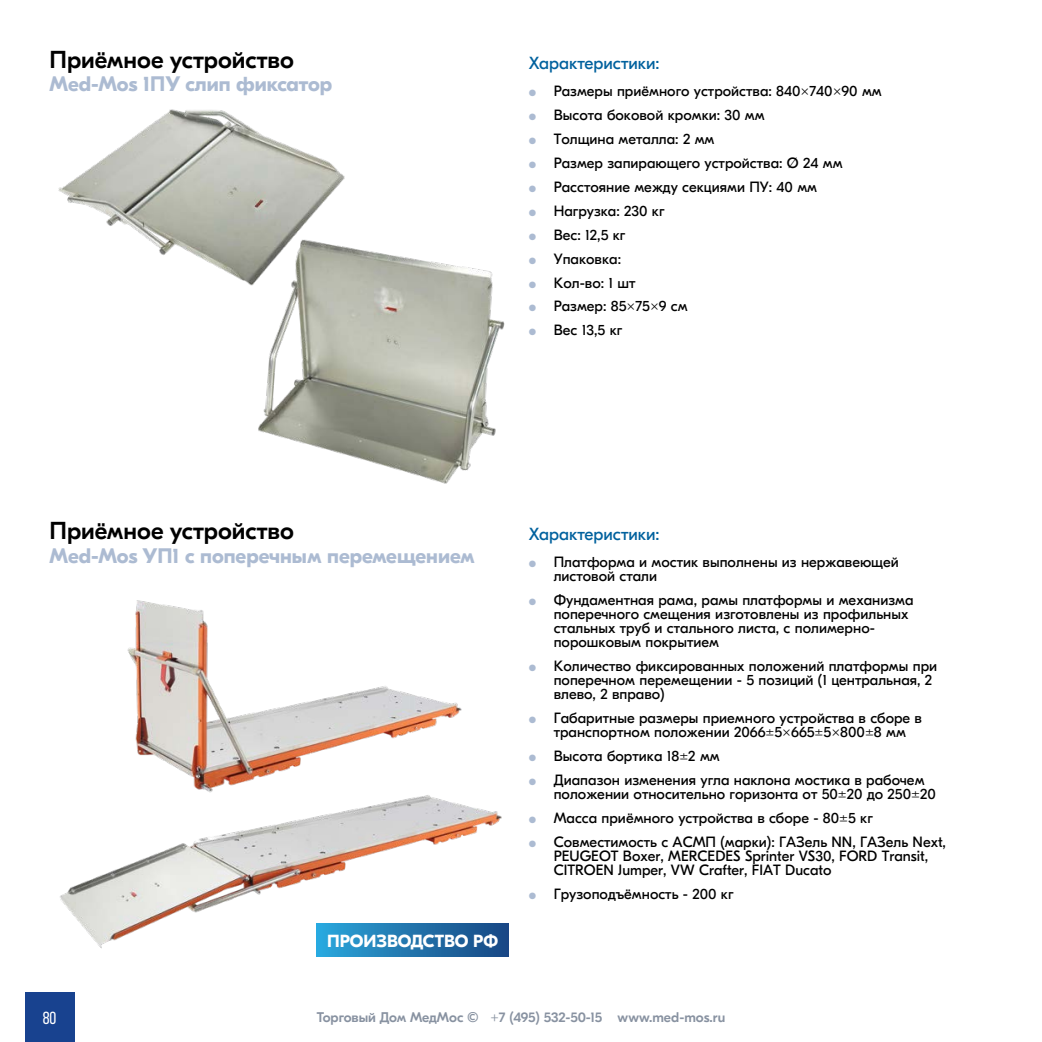
<style>
.page{position:relative;width:1042px;height:1042px;background:#fff}
.page>*{position:absolute;margin:0;border:0;box-sizing:border-box;transform-origin:0 0}
.t1{font:500 24.5px "GT Eesti Pro Display";color:#000}
.t2{font:700 21px "GT Eesti Pro Display";color:#acbbd2}
.t3{font:17.5px "GT Eesti Pro Display";color:#00619e}
.t4{font:700 17.5px "GT Eesti Pro Display";color:#fff}
.t5{font:17.5px "Bebas Neue";color:#fff}
.t6{font:14.88px/24px "GT Eesti Pro Display";color:#000}
.t7{font:500 14px "GT Eesti Pro Display";letter-spacing:-.005em;color:#8892a1}
.s1{font-weight:300;font-size:8.92px;color:#acbbd2}
</style>
<div class="page">
<div style="left:25px;top:992px;width:49px;height:50px;background:#18428f"></div>
<div style="left:316px;top:923px;width:192px;height:33px;background:linear-gradient(to right,#2aa6db,#184681)"></div>
<img style="left:58px;top:109px;width:287px;height:177px">
<img style="left:253px;top:235px;width:252px;height:249px">
<img style="left:60px;top:801px;width:448px;height:148px">
<img style="left:127px;top:600px;width:335px;height:201px">
<h1 class="t1" style="left:50px;top:46px;width:246px">Приёмное устройство</h1>
<h2 class="t2" style="left:50px;top:73px;width:284px">Med-Mos 1ПУ слип фиксатор</h2>
<p class="t3" style="left:529px;top:53px;width:132px">Характеристики:</p>
<p class="t6" style="left:529px;top:79px;width:354px"><span class="s1">А</span> Размеры приёмного устройства: 840×740×90 мм<br><span class="s1">А</span> Высота боковой кромки: 30 мм<br><span class="s1">А</span> Толщина металла: 2 мм<br><span class="s1">А</span> Размер запирающего устройства: Ø 24 мм<br><span class="s1">А</span> Расстояние между секциями ПУ: 40 мм<br><span class="s1">А</span> Нагрузка: 230 кг<br><span class="s1">А</span> Вес: 12,5 кг<br><span class="s1">А</span> Упаковка:<br><span class="s1">А</span> Кол-во: 1 шт<br><span class="s1">А</span> Размер: 85×75×9 см<br><span class="s1">А</span> Вес 13,5 кг</p>
<h1 class="t1" style="left:50px;top:518px;width:246px">Приёмное устройство</h1>
<h2 class="t2" style="left:50px;top:544px;width:427px">Med-Mos УП1 с поперечным перемещением</h2>
<p class="t4" style="left:327px;top:931px;width:173px">ПРОИЗВОДСТВО РФ</p>
<p class="t3" style="left:529px;top:524px;width:132px">Характеристики:</p>
<p class="t6" style="left:554px;top:556px;width:347px;line-height:14px;text-indent:-25px"><span class="s1">А</span> Платформа и мостик выполнены из нержавеющей листовой стали</p>
<p class="t6" style="left:554px;top:594px;width:361px;line-height:14px;text-indent:-25px"><span class="s1">А</span> Фундаментная рама, рамы платформы и механизма поперечного смещения изготовлены из профильных стальных труб и стального листа, с полимерно&shy;порошковым покрытием</p>
<p class="t6" style="left:554px;top:659px;width:385px;line-height:14px;text-indent:-25px"><span class="s1">А</span> Количество фиксированных положений платформы при поперечном перемещении - 5 позиций (1 центральная, 2 влево, 2 вправо)</p>
<p class="t6" style="left:529px;top:711px;width:395px;line-height:14px;text-align:center"><span class="s1">А</span> Габаритные размеры приемного устройства в сборе в транспортном положении 2066±5×665±5×800±8 мм</p>
<p class="t6" style="left:529px;top:744px;width:397px"><span class="s1">А</span> Высота бортика 18±2 мм<br><span class="s1">А</span> Диапазон изменения угла наклона мостика в рабочем</p>
<p class="t6" style="left:529px;top:782px;width:419px;text-indent:25px">положении относительно горизонта от 50±20 до 250±20<br><span class="s1">А</span> Масса приёмного устройства в сборе - 80±5 кг<br><span class="s1">А</span> Совместимость с АСМП (марки): ГАЗель NN, ГАЗель Next,</p>
<p class="t6" style="left:554px;top:849px;width:376px;line-height:14px">PEUGEOT Boxer, MERCEDES Sprinter VS30, FORD Transit,<br>CITROEN Jumper, VW Crafter, FIAT Ducato</p>
<p class="t6" style="left:529px;top:882px;width:206px"><span class="s1">А</span> Грузоподъёмность - 200 кг</p>
<p class="t5" style="left:43px;top:1008px;width:15px">80</p>
<p class="t7" style="left:317px;top:1010px;width:410px">Торговый Дом МедМос © +7 (495) 532-50-15 www.med-mos.ru</p>
</div>
